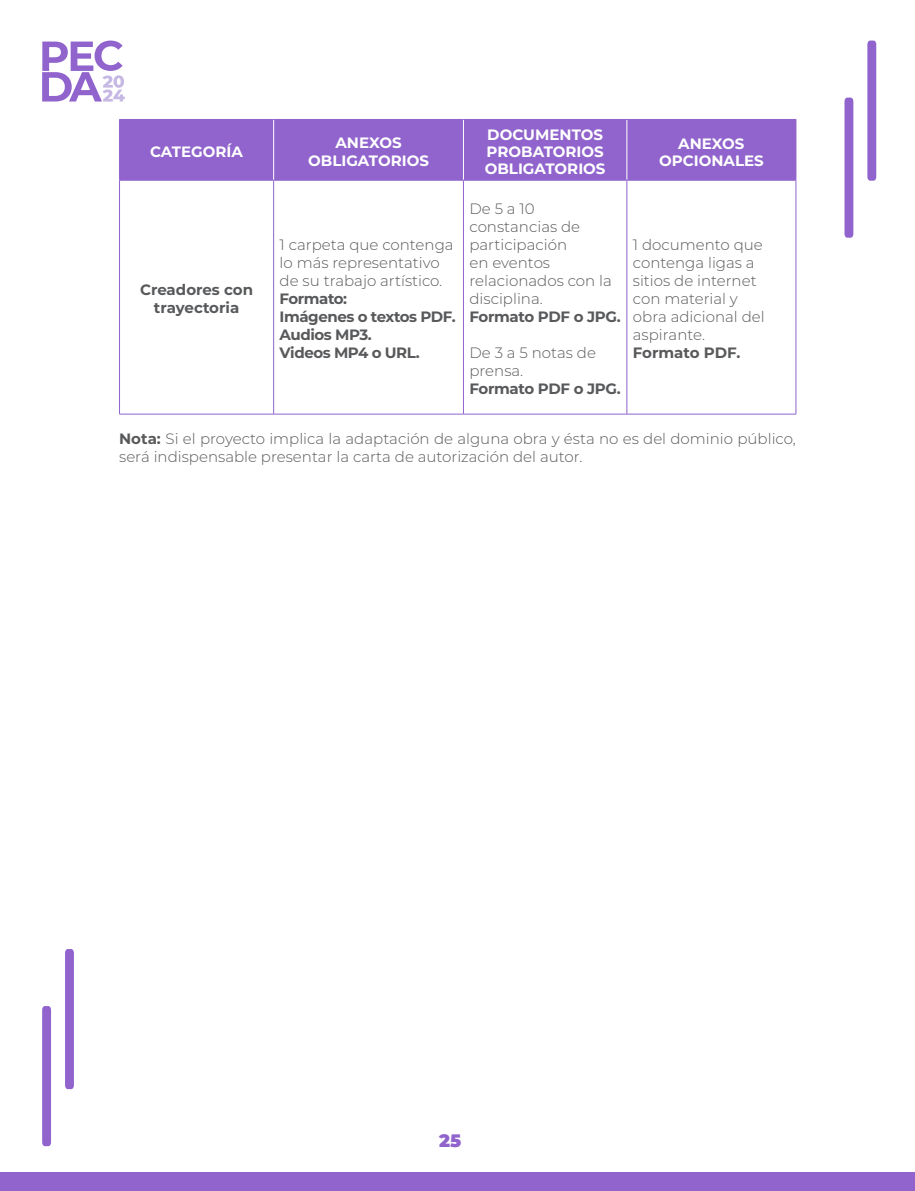
<style>
.page{position:relative;width:915px;height:1191px;background:#fff}
.page>*{position:absolute;margin:0;border:0;box-sizing:border-box;transform-origin:0 0}
.t1{font:900 18px "Montserrat";color:#9064cc}
.t2{font:300 15px/18px "Montserrat";color:#58595b}
.t3{font:700 15px/18px "Montserrat";letter-spacing:-.025em;color:#58595b}
.t4{font:700 15px/17.1px "Montserrat";color:#fff;text-align:center}
.t5{font:700 15px/18px "Montserrat";color:#58595b;text-align:center}
.s1{font-weight:700}
</style>
<div class="page">
<div style="left:0;top:1172px;width:914px;height:19px;background:#9064cc"></div>
<svg style="left:867px;top:41px;width:8px;height:140px"></svg>
<svg style="left:844px;top:98px;width:9px;height:140px"></svg>
<svg style="left:65px;top:949px;width:9px;height:140px"></svg>
<svg style="left:42px;top:1006px;width:9px;height:140px"></svg>
<svg style="left:42px;top:41px;width:83px;height:61px"></svg>
<div style="left:120px;top:120px;width:675px;height:60px;background:#9064cc"></div>
<hr style="left:119px;top:181px;width:1px;height:233px;background:#9064cc">
<hr style="left:273px;top:181px;width:1px;height:233px;background:#9064cc">
<hr style="left:463px;top:181px;width:1px;height:233px;background:#9064cc">
<hr style="left:626px;top:181px;width:1px;height:233px;background:#9064cc">
<hr style="left:795px;top:181px;width:1px;height:233px;background:#9064cc">
<hr style="left:119px;top:414px;width:154px;height:1px;background:#9064cc">
<hr style="left:273px;top:414px;width:190px;height:1px;background:#9064cc">
<hr style="left:463px;top:414px;width:163px;height:1px;background:#9064cc">
<hr style="left:626px;top:414px;width:169px;height:1px;background:#9064cc">
<hr style="left:273px;top:120px;width:1px;height:60px;background:#fff">
<hr style="left:463px;top:120px;width:1px;height:60px;background:#fff">
<hr style="left:626px;top:120px;width:1px;height:60px;background:#fff">
<hr style="left:119px;top:120px;width:1px;height:60px;background:#9064cc">
<hr style="left:119px;top:119px;width:154px;height:1px;background:#9064cc">
<hr style="left:119px;top:180px;width:154px;height:1px;background:#9064cc">
<hr style="left:273px;top:119px;width:190px;height:1px;background:#9064cc">
<hr style="left:273px;top:180px;width:190px;height:1px;background:#9064cc">
<hr style="left:463px;top:119px;width:163px;height:1px;background:#9064cc">
<hr style="left:463px;top:180px;width:163px;height:1px;background:#9064cc">
<hr style="left:626px;top:119px;width:170px;height:1px;background:#9064cc">
<hr style="left:795px;top:120px;width:1px;height:60px;background:#9064cc">
<hr style="left:626px;top:180px;width:170px;height:1px;background:#9064cc">
<p class="t4" style="left:150px;top:142px;width:94px">CATEGORÍA</p>
<p class="t4" style="left:308px;top:133px;width:122px;line-height:18px">ANEXOS<br>OBLIGATORIOS</p>
<p class="t4" style="left:484px;top:125px;width:122px;text-align:left">DOCUMENTOS<br>PROBATORIOS<br>OBLIGATORIOS</p>
<p class="t4" style="left:659px;top:134px;width:106px">ANEXOS<br>OPCIONALES</p>
<p class="t5" style="left:140px;top:280px;width:115px">Creadores con trayectoria</p>
<p class="t2" style="left:279px;top:236px;width:175px">1 carpeta que contenga lo más representativo de su trabajo artístico.</p>
<p class="t3" style="left:279px;top:289px;width:178px">Formato:<br>Imágenes o textos PDF.<br>Audios MP3.<br>Videos MP4 o URL.</p>
<p class="t2" style="left:469px;top:200px;width:144px">De 5 a 10 constancias de participación<br>en eventos relacionados con la disciplina.</p>
<p class="t3" style="left:469px;top:307px;width:153px">Formato PDF o JPG.</p>
<p class="t2" style="left:469px;top:344px;width:128px">De 3 a 5 notas de prensa.</p>
<p class="t3" style="left:469px;top:379px;width:153px">Formato PDF o JPG.</p>
<p class="t2" style="left:632px;top:236px;width:133px">1 documento que contenga ligas a sitios de internet con material y obra adicional del aspirante.</p>
<p class="t5" style="left:632px;top:343px;width:109px">Formato PDF.</p>
<p class="t2" style="left:119px;top:429px;width:678px"><span class="s1">Nota:</span> Si el proyecto implica la adaptación de alguna obra y ésta no es del dominio público, será indispensable presentar la carta de autorización del autor.</p>
<p class="t1" style="left:439px;top:1127px;width:24px">25</p>
</div>
